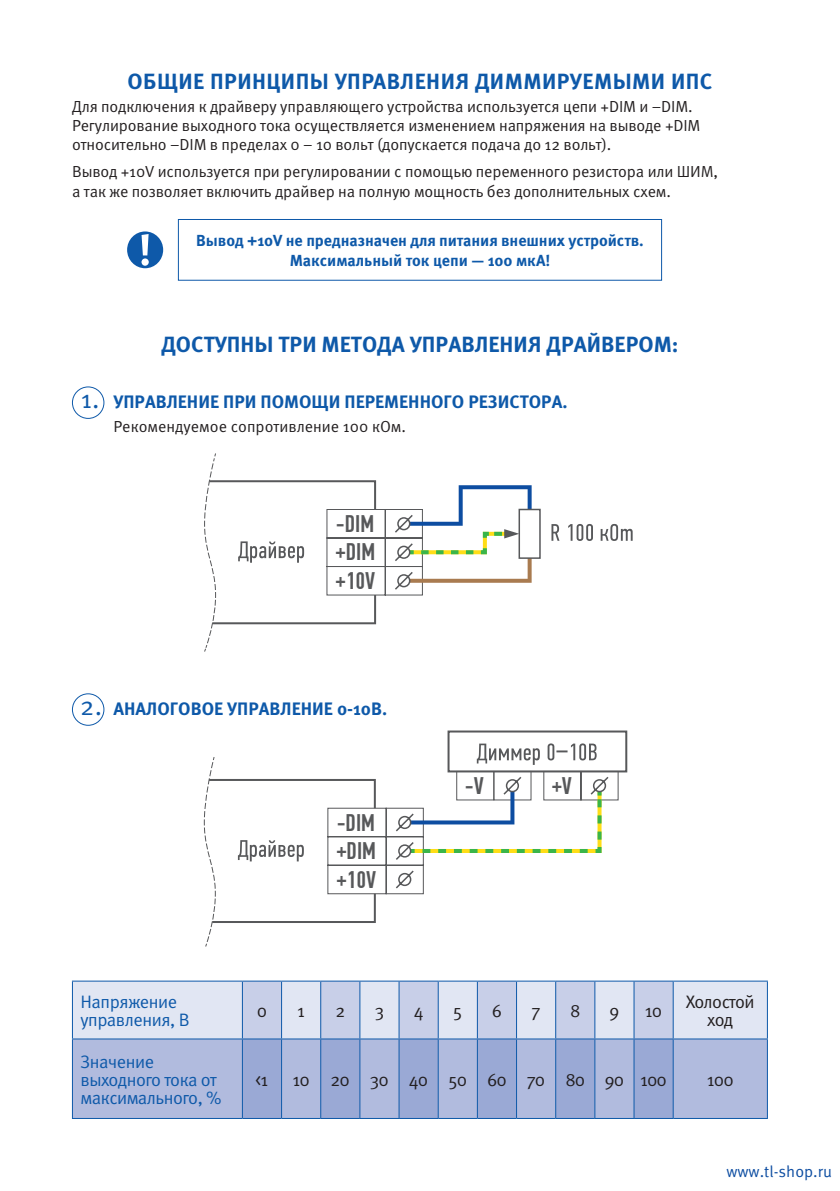
<style>
.page{position:relative;width:840px;height:1191px;background:#fff}
.page>*{position:absolute;margin:0;border:0;box-sizing:border-box;transform-origin:0 0}
.t1{font:26px "Meta Pro";color:#0e59a9}
.t2{font:500 24px/28.4px "PF Din Text Comp Pro";color:#57585a;text-align:justify}
.t3{font:24px "PF Din Text Comp Pro";color:#57585a}
.t4{font:700 22px "Meta Pro";letter-spacing:.01em;color:#0e59a9}
.t5{font:700 18px "Meta Pro";color:#0e59a9}
.t6{font:18px/18px "Meta Pro";letter-spacing:-.025em;color:#0e59a9}
.t7{font:18px "Meta Pro";letter-spacing:-.05em;color:#231f20}
.t8{font:16px/19.2px "Meta Pro";letter-spacing:-.01em;color:#231f20}
.t9{font:700 16px/19.2px "Meta Pro";letter-spacing:-.005em;color:#0e59a9;text-align:center}
.t10{font:16px "Meta Pro";color:#0d4da1}
</style>
<div class="page">
<div style="left:178px;top:219px;width:483px;height:62px;border:1px solid #0e59a9"></div>
<div style="left:72px;top:386px;width:32px;height:33px;border:1px solid #0e59a9;border-radius:50%"></div>
<div style="left:72px;top:693px;width:32px;height:33px;border:1px solid #0e59a9;border-radius:50%"></div>
<div style="left:127px;top:231px;width:36px;height:37px;background:#0e59a9;border-radius:50%"></div>
<svg style="left:141px;top:234px;width:8px;height:32px"></svg>
<div style="left:73px;top:981px;width:693px;height:57px;background:#e1e6f3"></div>
<div style="left:73px;top:1039px;width:693px;height:79px;background:#b1bbde"></div>
<svg style="left:243px;top:981px;width:429px;height:137px;background:#b4bfe0"></svg>
<hr style="left:72px;top:980px;width:170px;height:1px;background:#0e59a9">
<hr style="left:72px;top:981px;width:1px;height:57px;background:#0e59a9">
<hr style="left:242px;top:980px;width:39px;height:1px;background:#0e59a9">
<hr style="left:242px;top:981px;width:1px;height:57px;background:#0e59a9">
<hr style="left:281px;top:980px;width:39px;height:1px;background:#0e59a9">
<hr style="left:281px;top:981px;width:1px;height:57px;background:#0e59a9">
<hr style="left:360px;top:980px;width:39px;height:1px;background:#0e59a9">
<hr style="left:438px;top:980px;width:39px;height:1px;background:#0e59a9">
<hr style="left:516px;top:980px;width:39px;height:1px;background:#0e59a9">
<hr style="left:594px;top:980px;width:39px;height:1px;background:#0e59a9">
<hr style="left:672px;top:980px;width:95px;height:1px;background:#0e59a9">
<hr style="left:766px;top:981px;width:1px;height:57px;background:#0e59a9">
<hr style="left:72px;top:1038px;width:170px;height:1px;background:#0e59a9">
<hr style="left:72px;top:1039px;width:1px;height:79px;background:#0e59a9">
<hr style="left:242px;top:1038px;width:39px;height:1px;background:#0e59a9">
<hr style="left:242px;top:1039px;width:1px;height:79px;background:#0e59a9">
<hr style="left:281px;top:1038px;width:39px;height:1px;background:#0e59a9">
<hr style="left:281px;top:1039px;width:1px;height:79px;background:#0e59a9">
<hr style="left:360px;top:1038px;width:39px;height:1px;background:#0e59a9">
<hr style="left:438px;top:1038px;width:39px;height:1px;background:#0e59a9">
<hr style="left:516px;top:1038px;width:39px;height:1px;background:#0e59a9">
<hr style="left:594px;top:1038px;width:39px;height:1px;background:#0e59a9">
<hr style="left:672px;top:1038px;width:95px;height:1px;background:#0e59a9">
<hr style="left:766px;top:1039px;width:1px;height:79px;background:#0e59a9">
<hr style="left:72px;top:1118px;width:170px;height:1px;background:#0e59a9">
<hr style="left:242px;top:1118px;width:39px;height:1px;background:#0e59a9">
<hr style="left:281px;top:1118px;width:39px;height:1px;background:#0e59a9">
<hr style="left:360px;top:1118px;width:39px;height:1px;background:#0e59a9">
<hr style="left:438px;top:1118px;width:39px;height:1px;background:#0e59a9">
<hr style="left:516px;top:1118px;width:39px;height:1px;background:#0e59a9">
<hr style="left:594px;top:1118px;width:39px;height:1px;background:#0e59a9">
<hr style="left:672px;top:1118px;width:95px;height:1px;background:#0e59a9">
<hr style="left:320px;top:980px;width:39px;height:1px;background:#0e59a9">
<hr style="left:320px;top:981px;width:1px;height:57px;background:#0e59a9">
<hr style="left:359px;top:981px;width:1px;height:57px;background:#0e59a9">
<hr style="left:399px;top:980px;width:39px;height:1px;background:#0e59a9">
<hr style="left:398px;top:981px;width:1px;height:57px;background:#0e59a9">
<hr style="left:437px;top:981px;width:1px;height:57px;background:#0e59a9">
<hr style="left:477px;top:980px;width:39px;height:1px;background:#0e59a9">
<hr style="left:476px;top:981px;width:1px;height:57px;background:#0e59a9">
<hr style="left:515px;top:981px;width:1px;height:57px;background:#0e59a9">
<hr style="left:555px;top:980px;width:39px;height:1px;background:#0e59a9">
<hr style="left:555px;top:981px;width:1px;height:57px;background:#0e59a9">
<hr style="left:594px;top:981px;width:1px;height:57px;background:#0e59a9">
<hr style="left:633px;top:980px;width:39px;height:1px;background:#0e59a9">
<hr style="left:633px;top:981px;width:1px;height:57px;background:#0e59a9">
<hr style="left:672px;top:981px;width:1px;height:57px;background:#0e59a9">
<hr style="left:320px;top:1038px;width:39px;height:1px;background:#0e59a9">
<hr style="left:320px;top:1039px;width:1px;height:79px;background:#0e59a9">
<hr style="left:359px;top:1039px;width:1px;height:79px;background:#0e59a9">
<hr style="left:320px;top:1118px;width:39px;height:1px;background:#0e59a9">
<hr style="left:399px;top:1038px;width:39px;height:1px;background:#0e59a9">
<hr style="left:398px;top:1039px;width:1px;height:79px;background:#0e59a9">
<hr style="left:437px;top:1039px;width:1px;height:79px;background:#0e59a9">
<hr style="left:399px;top:1118px;width:39px;height:1px;background:#0e59a9">
<hr style="left:477px;top:1038px;width:39px;height:1px;background:#0e59a9">
<hr style="left:476px;top:1039px;width:1px;height:79px;background:#0e59a9">
<hr style="left:515px;top:1039px;width:1px;height:79px;background:#0e59a9">
<hr style="left:477px;top:1118px;width:39px;height:1px;background:#0e59a9">
<hr style="left:555px;top:1038px;width:39px;height:1px;background:#0e59a9">
<hr style="left:555px;top:1039px;width:1px;height:79px;background:#0e59a9">
<hr style="left:594px;top:1039px;width:1px;height:79px;background:#0e59a9">
<hr style="left:555px;top:1118px;width:39px;height:1px;background:#0e59a9">
<hr style="left:633px;top:1038px;width:39px;height:1px;background:#0e59a9">
<hr style="left:633px;top:1039px;width:1px;height:79px;background:#0e59a9">
<hr style="left:672px;top:1039px;width:1px;height:79px;background:#0e59a9">
<hr style="left:633px;top:1118px;width:39px;height:1px;background:#0e59a9">
<svg style="left:551px;top:524px;width:8px;height:17px"></svg>
<svg style="left:568px;top:524px;width:24px;height:17px"></svg>
<svg style="left:600px;top:524px;width:32px;height:17px"></svg>
<svg style="left:204px;top:453px;width:327px;height:199px"></svg>
<div style="left:518px;top:509px;width:22px;height:50px;border:2px solid #57585a"></div>
<div style="left:447px;top:730px;width:180px;height:42px;border:2px solid #57585a"></div>
<svg style="left:203px;top:743px;width:415px;height:204px"></svg>
<p class="t4" style="left:127px;top:67px;width:586px">ОБЩИЕ ПРИНЦИПЫ УПРАВЛЕНИЯ ДИММИРУЕМЫМИ ИПС</p>
<p class="t8" style="left:72px;top:97px;width:621px">Для подключения к драйверу управляющего устройства используется цепи +DIM и –DIM.</p>
<p class="t8" style="left:72px;top:116px;width:629px">Регулирование выходного тока осуществляется изменением напряжения на выводе +DIM относительно –DIM в пределах 0 – 10 вольт (допускается подача до 12 вольт).</p>
<p class="t8" style="left:72px;top:163px;width:647px">Вывод +10V используется при регулировании с помощью переменного резистора или ШИМ, а так же позволяет включить драйвер на полную мощность без дополнительных схем.</p>
<p class="t9" style="left:196px;top:232px;width:449px">Вывод +10V не предназначен для питания внешних устройств.<br>Максимальный ток цепи — 100 мкА!</p>
<p class="t1" style="left:81px;top:382px;width:20px">1.</p>
<p class="t4" style="left:161px;top:331px;width:518px">ДОСТУПНЫ ТРИ МЕТОДА УПРАВЛЕНИЯ ДРАЙВЕРОМ:</p>
<p class="t5" style="left:113px;top:391px;width:455px">УПРАВЛЕНИЕ ПРИ ПОМОЩИ ПЕРЕМЕННОГО РЕЗИСТОРА.</p>
<p class="t8" style="left:113px;top:417px;width:294px">Рекомендуемое сопротивление 100 кОм.</p>
<h2 class="t2" style="left:336px;top:509px;width:41px">-DIM +DIM +10V</h2>
<p class="t1" style="left:80px;top:689px;width:23px">2.</p>
<p class="t5" style="left:113px;top:697px;width:275px">АНАЛОГОВОЕ УПРАВЛЕНИЕ 0-10В.</p>
<h2 class="t2" style="left:337px;top:808px;width:41px">-DIM +DIM +10V</h2>
<h2 class="t3" style="left:555px;top:736px;width:13px">–</h2>
<h2 class="t2" style="left:464px;top:771px;width:20px">-V</h2>
<h2 class="t2" style="left:551px;top:771px;width:21px">+V</h2>
<p class="t6" style="left:80px;top:993px;width:98px">Напряжение</p>
<p class="t6" style="left:80px;top:1011px;width:111px">управления, В</p>
<p class="t7" style="left:256px;top:999px;width:12px">0</p>
<p class="t7" style="left:297px;top:999px;width:9px">1</p>
<p class="t7" style="left:335px;top:999px;width:11px">2</p>
<p class="t7" style="left:374px;top:999px;width:11px">3</p>
<p class="t7" style="left:413px;top:999px;width:11px">4</p>
<p class="t7" style="left:453px;top:999px;width:11px">5</p>
<p class="t7" style="left:491px;top:999px;width:12px">6</p>
<p class="t7" style="left:531px;top:999px;width:11px">7</p>
<p class="t7" style="left:569px;top:999px;width:12px">8</p>
<p class="t7" style="left:609px;top:999px;width:12px">9</p>
<p class="t7" style="left:644px;top:999px;width:19px">10</p>
<p class="t7" style="left:685px;top:990px;width:70px">Холостой</p>
<p class="t7" style="left:706px;top:1008px;width:28px">ход</p>
<p class="t6" style="left:80px;top:1052px;width:75px">Значение</p>
<p class="t6" style="left:80px;top:1070px;width:143px">выходного тока от максимального, %</p>
<p class="t7" style="left:255px;top:1067px;width:14px">&lt;1</p>
<p class="t7" style="left:292px;top:1067px;width:19px">10</p>
<p class="t7" style="left:330px;top:1067px;width:21px">20</p>
<p class="t7" style="left:370px;top:1067px;width:20px">30</p>
<p class="t7" style="left:409px;top:1067px;width:21px">40</p>
<p class="t7" style="left:448px;top:1067px;width:20px">50</p>
<p class="t7" style="left:487px;top:1067px;width:21px">60</p>
<p class="t7" style="left:526px;top:1067px;width:20px">70</p>
<p class="t7" style="left:565px;top:1067px;width:21px">80</p>
<p class="t7" style="left:604px;top:1067px;width:21px">90</p>
<p class="t7" style="left:640px;top:1067px;width:28px">100</p>
<p class="t7" style="left:706px;top:1067px;width:28px">100</p>
<p class="t10" style="left:726px;top:1161px;width:107px">www.tl-shop.ru</p>
</div>
